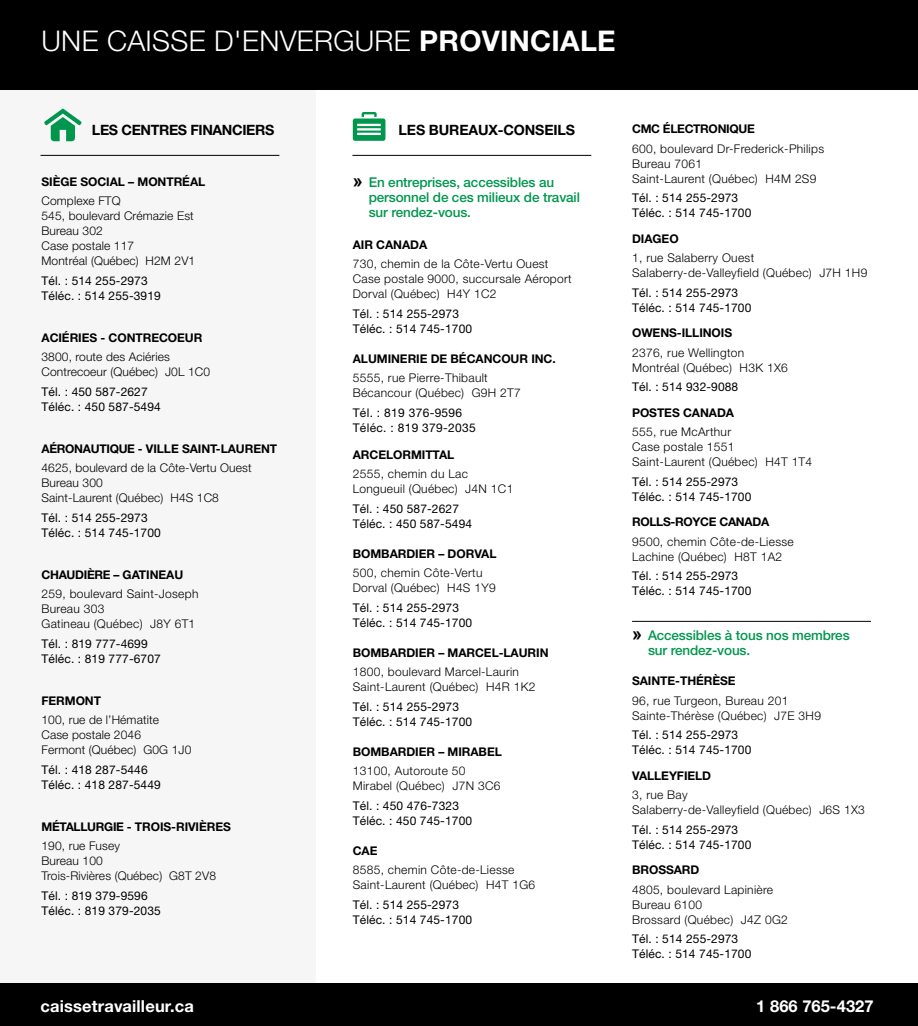
<style>
.page{position:relative;width:918px;height:1026px;background:#fff}
.page>*{position:absolute;margin:0;border:0;box-sizing:border-box;transform-origin:0 0}
.t1{font:300 28.5px "Helvetica Neue LT";letter-spacing:.01em;color:#fff}
.t2{font:700 16.5px "Helvetica Neue CE";letter-spacing:.01em;color:#fff}
.t3{font:700 14.25px "Helvetica Neue LT";letter-spacing:-.025em;color:#000}
.t4{font:500 13.5px/15px "Helvetica Neue LT";letter-spacing:-.01em;color:#00964e}
.t5{font:300 12px/15px "Helvetica Neue LT";letter-spacing:.025em;color:#000}
.t6{font:12px/15px "Helvetica Neue LT";letter-spacing:.01em;color:#000}
.t7{font:700 12px "Helvetica Neue LT";letter-spacing:-.005em;color:#000}
.s1{font-weight:700}
.s2{font-family:"Arial";font-weight:700;font-size:18px;color:#000}
</style>
<div class="page">
<div style="left:0;top:16px;width:315px;height:996px;background:#f6f6f6"></div>
<div style="left:0;top:0;width:918px;height:89px;background:#000"></div>
<hr style="left:40px;top:155px;width:239px;height:1px;background:#000">
<hr style="left:352px;top:155px;width:239px;height:1px;background:#000">
<hr style="left:632px;top:621px;width:239px;height:1px;background:#000">
<svg style="left:44px;top:108px;width:38px;height:33px"></svg>
<svg style="left:353px;top:112px;width:32px;height:29px"></svg>
<div style="left:0;top:984px;width:918px;height:42px;background:#000"></div>
<h1 class="t1" style="left:42px;top:24px;width:576px">UNE CAISSE D'ENVERGURE <span class="s1">PROVINCIALE</span></h1>
<p class="t3" style="left:92px;top:121px;width:184px">LES CENTRES FINANCIERS</p>
<p class="t7" style="left:42px;top:174px;width:16px">SIÈGE</p>
<p class="t7" style="left:80px;top:174px;width:9px">SOCIAL</p>
<p class="t7" style="left:128px;top:174px;width:19px">– MONTRÉAL</p>
<p class="t5" style="left:42px;top:193px;width:155px">Complexe FTQ<br>545, boulevard Crémazie Est<br>Bureau 302<br>Case postale 117<br>Montréal (Québec) H2M 2V1</p>
<p class="t6" style="left:42px;top:273px;width:121px">Tél. : 514 255-2973<br>Téléc. : 514 255-3919</p>
<p class="t7" style="left:42px;top:330px;width:16px">ACIÉRIES</p>
<p class="t7" style="left:101px;top:330px;width:27px">- CONTRECOEUR</p>
<p class="t5" style="left:42px;top:349px;width:170px">3800, route des Aciéries<br>Contrecoeur (Québec) J0L 1C0</p>
<p class="t6" style="left:42px;top:384px;width:121px">Tél. : 450 587-2627<br>Téléc. : 450 587-5494</p>
<p class="t7" style="left:42px;top:441px;width:17px">AÉRONAUTIQUE</p>
<p class="t7" style="left:138px;top:441px;width:16px">- VILLE</p>
<p class="t7" style="left:182px;top:441px;width:16px">SAINT</p>
<p class="t7" style="left:216px;top:441px;width:22px">-LAURENT</p>
<p class="t5" style="left:42px;top:460px;width:212px">4625, boulevard de la Côte-Vertu Ouest<br>Bureau 300<br>Saint-Laurent (Québec) H4S 1C8</p>
<p class="t6" style="left:42px;top:510px;width:121px">Tél. : 514 255-2973<br>Téléc. : 514 745-1700</p>
<p class="t7" style="left:42px;top:567px;width:26px">CHAUDIÈRE</p>
<p class="t7" style="left:113px;top:567px;width:27px">– GATINEAU</p>
<p class="t5" style="left:42px;top:586px;width:158px">259, boulevard Saint-Joseph<br>Bureau 303<br>Gatineau (Québec) J8Y 6T1</p>
<p class="t6" style="left:42px;top:636px;width:121px">Tél. : 819 777-4699<br>Téléc. : 819 777-6707</p>
<p class="t7" style="left:42px;top:693px;width:44px">FERMONT</p>
<p class="t5" style="left:42px;top:712px;width:151px">100, rue de l’Hématite<br>Case postale 2046<br>Fermont (Québec) G0G 1J0</p>
<p class="t6" style="left:42px;top:762px;width:121px">Tél. : 418 287-5446<br>Téléc. : 418 287-5449</p>
<p class="t7" style="left:42px;top:819px;width:9px">MÉTALLURGIE</p>
<p class="t7" style="left:127px;top:819px;width:24px">- TROIS</p>
<p class="t7" style="left:171px;top:819px;width:21px">-RIVIÈRES</p>
<p class="t5" style="left:42px;top:838px;width:176px">190, rue Fusey<br>Bureau 100<br>Trois-Rivières (Québec) G8T 2V8</p>
<p class="t6" style="left:42px;top:888px;width:121px">Tél. : 819 379-9596<br>Téléc. : 819 379-2035</p>
<p class="t3" style="left:399px;top:121px;width:178px">LES BUREAUX-CONSEILS</p>
<p class="t4" style="left:369px;top:175px;width:213px;text-indent:-16px"><span class="s2">»</span> En entreprises, accessibles au personnel de ces milieux de travail sur rendez-vous.</p>
<p class="t7" style="left:353px;top:237px;width:42px">AIR CANADA</p>
<p class="t5" style="left:353px;top:256px;width:220px">730, chemin de la Côte-Vertu Ouest<br>Case postale 9000, succursale Aéroport<br>Dorval (Québec) H4Y 1C2</p>
<p class="t6" style="left:353px;top:306px;width:121px">Tél. : 514 255-2973<br>Téléc. : 514 745-1700</p>
<p class="t7" style="left:353px;top:351px;width:43px">ALUMINERIE</p>
<p class="t7" style="left:431px;top:351px;width:38px">DE BÉCANCOUR</p>
<p class="t7" style="left:531px;top:351px;width:26px">INC .</p>
<p class="t5" style="left:353px;top:370px;width:170px">5555, rue Pierre-Thibault<br>Bécancour (Québec) G9H 2T7</p>
<p class="t6" style="left:353px;top:405px;width:124px">Tél. : 819 376-9596<br>Téléc. : 819 379-2035</p>
<p class="t7" style="left:353px;top:447px;width:67px">ARCELORMITTAL</p>
<p class="t5" style="left:353px;top:466px;width:162px">2555, chemin du Lac<br>Longueuil (Québec) J4N 1C1</p>
<p class="t6" style="left:353px;top:501px;width:121px">Tél. : 450 587-2627<br>Téléc. : 450 587-5494</p>
<p class="t7" style="left:353px;top:546px;width:37px">BOMBARDIER</p>
<p class="t7" style="left:438px;top:546px;width:27px">– DORVAL</p>
<p class="t5" style="left:353px;top:565px;width:144px">500, chemin Côte-Vertu<br>Dorval (Québec) H4S 1Y9</p>
<p class="t6" style="left:353px;top:600px;width:121px">Tél. : 514 255-2973<br>Téléc. : 514 745-1700</p>
<p class="t7" style="left:353px;top:645px;width:37px">BOMBARDIER</p>
<p class="t7" style="left:438px;top:645px;width:19px">– MARCEL</p>
<p class="t7" style="left:499px;top:645px;width:21px">-LAURIN</p>
<p class="t5" style="left:353px;top:664px;width:184px">1800, boulevard Marcel-Laurin<br>Saint-Laurent (Québec) H4R 1K2</p>
<p class="t6" style="left:353px;top:699px;width:121px">Tél. : 514 255-2973<br>Téléc. : 514 745-1700</p>
<p class="t7" style="left:353px;top:744px;width:37px">BOMBARDIER</p>
<p class="t7" style="left:438px;top:744px;width:18px">– MIRABEL</p>
<p class="t5" style="left:353px;top:763px;width:149px">13100, Autoroute 50<br>Mirabel (Québec) J7N 3C6</p>
<p class="t6" style="left:353px;top:798px;width:121px">Tél. : 450 476-7323<br>Téléc. : 450 745-1700</p>
<p class="t7" style="left:353px;top:843px;width:26px">CAE</p>
<p class="t5" style="left:353px;top:862px;width:184px">8585, chemin Côte-de-Liesse<br>Saint-Laurent (Québec) H4T 1G6</p>
<p class="t6" style="left:353px;top:897px;width:121px">Tél. : 514 255-2973<br>Téléc. : 514 745-1700</p>
<p class="t7" style="left:632px;top:121px;width:47px">CMC ÉLECTRONIQUE</p>
<p class="t5" style="left:632px;top:141px;width:194px">600, boulevard Dr-Frederick-Philips<br>Bureau 7061<br>Saint-Laurent (Québec) H4M 2S9</p>
<p class="t6" style="left:632px;top:190px;width:121px">Tél. : 514 255-2973<br>Téléc. : 514 745-1700</p>
<p class="t7" style="left:632px;top:231px;width:18px">DIAGEO</p>
<p class="t5" style="left:632px;top:250px;width:237px">1, rue Salaberry Ouest<br>Salaberry-de-Valleyfield (Québec) J7H 1H9</p>
<p class="t6" style="left:632px;top:285px;width:121px">Tél. : 514 255-2973<br>Téléc. : 514 745-1700</p>
<p class="t7" style="left:632px;top:325px;width:30px">OWENS</p>
<p class="t7" style="left:677px;top:325px;width:16px">-ILLINOIS</p>
<p class="t5" style="left:632px;top:345px;width:157px">2376, rue Wellington<br>Montréal (Québec) H3K 1X6</p>
<p class="t6" style="left:632px;top:379px;width:108px">Tél. : 514 932-9088</p>
<p class="t7" style="left:632px;top:405px;width:17px">POSTES</p>
<p class="t7" style="left:683px;top:405px;width:19px">CANADA</p>
<p class="t5" style="left:632px;top:424px;width:182px">555, rue McArthur<br>Case postale 1551<br>Saint-Laurent (Québec) H4T 1T4</p>
<p class="t6" style="left:632px;top:474px;width:121px">Tél. : 514 255-2973<br>Téléc. : 514 745-1700</p>
<p class="t7" style="left:632px;top:514px;width:17px">ROLLS</p>
<p class="t7" style="left:671px;top:514px;width:67px">-ROYCE CANADA</p>
<p class="t5" style="left:632px;top:534px;width:163px">9500, chemin Côte-de-Liesse<br>Lachine (Québec) H8T 1A2</p>
<p class="t6" style="left:632px;top:568px;width:121px">Tél. : 514 255-2973<br>Téléc. : 514 745-1700</p>
<p class="t4" style="left:648px;top:628px;width:203px;text-indent:-16px"><span class="s2">»</span> Accessibles à tous nos membres sur rendez-vous.</p>
<p class="t7" style="left:632px;top:673px;width:16px">SAINTE</p>
<p class="t7" style="left:675px;top:673px;width:30px">-THÉRÈSE</p>
<p class="t5" style="left:632px;top:693px;width:190px">96, rue Turgeon, Bureau 201<br>Sainte-Thérèse (Québec) J7E 3H9</p>
<p class="t6" style="left:632px;top:727px;width:121px">Tél. : 514 255-2973<br>Téléc. : 514 745-1700</p>
<p class="t7" style="left:632px;top:768px;width:81px">VALLEYFIELD</p>
<p class="t5" style="left:632px;top:787px;width:234px">3, rue Bay<br>Salaberry-de-Valleyfield (Québec) J6S 1X3</p>
<p class="t6" style="left:632px;top:822px;width:121px">Tél. : 514 255-2973<br>Téléc. : 514 745-1700</p>
<p class="t7" style="left:632px;top:862px;width:18px">BROSSARD</p>
<p class="t5" style="left:632px;top:882px;width:157px">4805, boulevard Lapinière<br>Bureau 6100<br>Brossard (Québec) J4Z 0G2</p>
<p class="t6" style="left:632px;top:931px;width:121px">Tél. : 514 255-2973<br>Téléc. : 514 745-1700</p>
<h2 class="t2" style="left:40px;top:996px;width:155px">caissetravailleur.ca</h2>
<h2 class="t2" style="left:756px;top:996px;width:119px">1 866 765-4327</h2>
</div>
